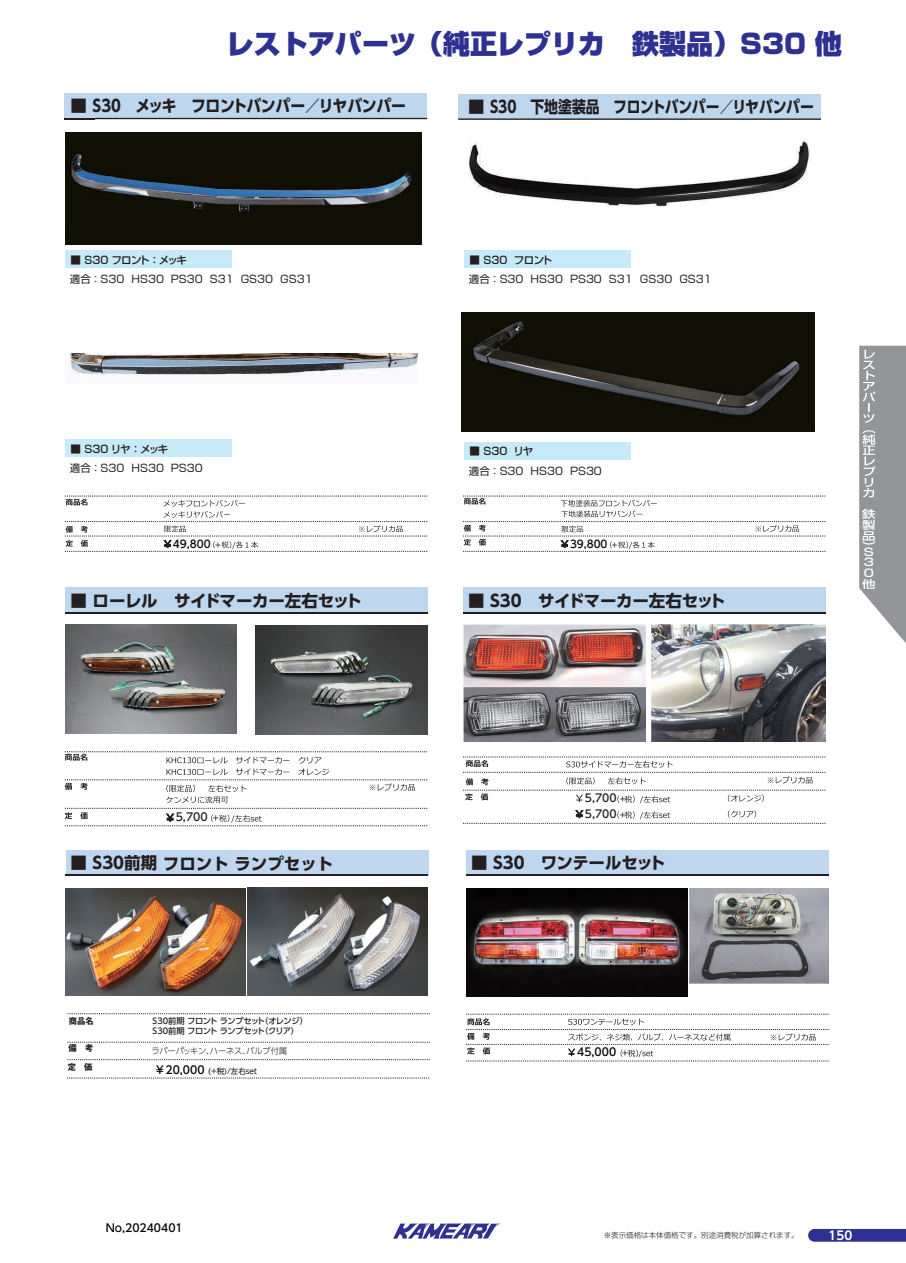
<style>
.page{position:relative;width:906px;height:1263px;background:#fff}
.page>*{position:absolute;margin:0;border:0;box-sizing:border-box;transform-origin:0 0}
.t1{font:900 27px "Shin Go Pro";color:#2e3092}
.t2{font:700 16.5px "UD Shin Go Pro";letter-spacing:-.025em;color:#231f20}
.t3{font:700 16.5px "UD Shin Go Pro";letter-spacing:-.005em;color:#231f20}
.t4{font:700 12px "UD Shin Go Pro De";color:#fff}
.t5{font:500 10.95px "UD Shin Go Pro";color:#050403}
.t6{font:500 10.95px "UD Shin Go Pro";color:#231f20}
.t7{font:500 10.8px/15.8px "UD Shin Go Pro";color:#231f20}
.t8{font:500 10.65px "Shin Go Pro";color:#fff;scale:1.27 1}
.t9{font:10.5px "Shin Go Pro";color:#231f20}
.t10{font:500 10.5px "Shin Go Pro";letter-spacing:-.055em;color:#231f20}
.t11{font:500 10.5px "UD Shin Go Pro";color:#050403}
.t12{font:500 8.25px/9.9px "UD Shin Go Pro";letter-spacing:-.05em;color:#231f20}
.t13{font:300 8.25px "UD Shin Go Pro";letter-spacing:-.02em;color:#231f20}
.t14{font:800 8.25px "Koz Go Pr 6 N";color:#231f20}
.t15{font:500 7.8px "UD Shin Go Pro";color:#231f20}
.t16{font:300 7.5px "Shin Go Pro";color:#231f20}
.t17{font:7.5px "UD Shin Go Pro";color:#050403}
.s1{font-size:7.5px;color:#231f20}
.s2{font-size:7.8px}
.s3{font-weight:500;font-size:10.95px}
.s4{font-weight:500}
</style>
<div class="page">
<div style="left:65px;top:93px;width:362px;height:26px;background:#bed7ef"></div>
<div style="left:458px;top:94px;width:363px;height:25px;background:#bed7ef"></div>
<hr style="left:64px;top:118px;width:31px;height:1px;background:#231f20">
<hr style="left:458px;top:118px;width:363px;height:2px;background:#231f20">
<hr style="left:95px;top:118px;width:332px;height:1px;background:#231f20">
<img style="left:66px;top:133px;width:355px;height:111px">
<img style="left:469px;top:139px;width:342px;height:68px">
<img style="left:66px;top:353px;width:351px;height:23px">
<img style="left:461px;top:313px;width:353px;height:119px">
<div style="left:65px;top:587px;width:362px;height:26px;background:#bed7ef"></div>
<hr style="left:65px;top:612px;width:30px;height:1px;background:#231f20">
<hr style="left:95px;top:612px;width:332px;height:1px;background:#231f20">
<img style="left:65px;top:625px;width:171px;height:109px">
<img style="left:256px;top:626px;width:171px;height:108px">
<div style="left:463px;top:587px;width:363px;height:25px;background:#bed7ef"></div>
<hr style="left:463px;top:612px;width:363px;height:1px;background:#231f20">
<img style="left:652px;top:625px;width:173px;height:117px">
<img style="left:463px;top:624px;width:182px;height:118px">
<div style="left:65px;top:250px;width:166px;height:18px;background:#c6eafa"></div>
<div style="left:65px;top:439px;width:166px;height:18px;background:#c6eafa"></div>
<div style="left:464px;top:250px;width:166px;height:18px;background:#c6eafa"></div>
<div style="left:464px;top:442px;width:166px;height:18px;background:#c6eafa"></div>
<svg style="left:67px;top:1078px;width:363px;height:1px"></svg>
<svg style="left:65px;top:496px;width:363px;height:56px"></svg>
<svg style="left:463px;top:496px;width:363px;height:56px"></svg>
<svg style="left:67px;top:1013px;width:363px;height:1px"></svg>
<svg style="left:67px;top:1042px;width:363px;height:1px"></svg>
<svg style="left:67px;top:1059px;width:363px;height:1px"></svg>
<svg style="left:65px;top:751px;width:363px;height:75px"></svg>
<svg style="left:463px;top:757px;width:363px;height:46px"></svg>
<svg style="left:463px;top:810px;width:363px;height:14px"></svg>
<div style="left:466px;top:850px;width:362px;height:25px;background:#bed7ef"></div>
<svg style="left:466px;top:1014px;width:363px;height:47px"></svg>
<hr style="left:466px;top:875px;width:362px;height:1px;background:#231f20">
<img style="left:689px;top:888px;width:139px;height:95px">
<img style="left:466px;top:888px;width:221px;height:109px">
<div style="left:66px;top:850px;width:362px;height:25px;background:#bed7ef"></div>
<hr style="left:65px;top:875px;width:363px;height:1px;background:#231f20">
<svg style="left:393px;top:1223px;width:107px;height:16px"></svg>
<svg style="left:808px;top:1229px;width:98px;height:13px"></svg>
<svg style="left:859px;top:346px;width:47px;height:297px;background:#a0a2a5"></svg>
<img style="left:65px;top:888px;width:180px;height:108px">
<img style="left:247px;top:887px;width:180px;height:109px">
<h1 class="t1" style="left:227px;top:22px;width:617px">レストアパーツ（純正レプリカ　鉄製品）S30 他</h1>
<h2 class="t2" style="left:71px;top:93px;width:337px">■ S30 メッキ フロントバンパー／リヤバンパー</h2>
<h2 class="t3" style="left:468px;top:93px;width:347px">■ S30　下地塗装品 フロントバンパー／リヤバンパー</h2>
<p class="t10" style="left:70px;top:251px;width:118px">■ S30 フロント：メッキ</p>
<p class="t9" style="left:70px;top:270px;width:244px">適合 ：S30 HS30 PS30 S31 GS30 GS31</p>
<p class="t10" style="left:469px;top:251px;width:84px">■ S30 フロント</p>
<p class="t9" style="left:469px;top:270px;width:244px">適合 ：S30 HS30 PS30 S31 GS30 GS31</p>
<p class="t10" style="left:70px;top:440px;width:99px">■ S30 リヤ：メッキ</p>
<p class="t9" style="left:70px;top:459px;width:134px">適合 ：S30 HS30 PS30</p>
<p class="t10" style="left:469px;top:443px;width:65px">■ S30 リヤ</p>
<p class="t9" style="left:469px;top:462px;width:134px">適合 ：S30 HS30 PS30</p>
<p class="t11" style="left:173px;top:535px;width:49px">49,800 <span class="s1">+</span></p>
<p class="t11" style="left:570px;top:535px;width:49px">39,800 <span class="s1">+</span></p>
<h2 class="t2" style="left:71px;top:587px;width:293px">■ ローレル　サイドマーカー左右セット</h2>
<h2 class="t2" style="left:468px;top:587px;width:259px">■ S30　サイドマーカー左右セット</h2>
<p class="t8" style="left:862px;top:505px;width:12px">鉄</p>
<p class="t8" style="left:862px;top:516px;width:12px">製</p>
<p class="t8" style="left:862px;top:527px;width:12px">品</p>
<p class="t8" style="left:862px;top:537px;width:12px">）</p>
<p class="t8" style="left:862px;top:543px;width:12px">Ｓ</p>
<p class="t8" style="left:862px;top:554px;width:12px">３</p>
<p class="t8" style="left:862px;top:564px;width:12px">０</p>
<p class="t8" style="left:862px;top:575px;width:12px">他</p>
<p class="t6" style="left:176px;top:808px;width:45px">5,700 <span class="s2">+</span></p>
<p class="t7" style="left:585px;top:790px;width:42px">5,700 <span class="s2">+<br></span>5,700 <span class="s2">+</span></p>
<h2 class="t3" style="left:71px;top:850px;width:264px">■ S30前期フロント ランプセット</h2>
<h2 class="t3" style="left:471px;top:850px;width:196px">■ S30 ワンテールセット</h2>
<p class="t14" style="left:69px;top:1017px;width:26px">商品名</p>
<p class="t12" style="left:153px;top:1016px;width:157px">S30前期 フロント ランプセット（オレンジ）<br>S30前期 フロント ランプセット（クリア）</p>
<p class="t14" style="left:68px;top:1044px;width:26px">備　考</p>
<p class="t13" style="left:151px;top:1044px;width:137px">ラバーパッキン、ハーネス、バルブ付属</p>
<p class="t14" style="left:68px;top:1062px;width:26px">定　価</p>
<p class="t17" style="left:155px;top:1065px;width:104px"><span class="s3">￥20,000</span> <span class="s4">(</span>+税)/左右set</p>
<p class="t5" style="left:577px;top:1043px;width:41px">45,000</p>
<p class="t15" style="left:622px;top:1047px;width:7px">+</p>
<p class="t5" style="left:106px;top:1219px;width:79px">No,20240401</p>
<p class="t16" style="left:603px;top:1229px;width:196px">※表示価格は本体価格です。別途消費税が加算されます。</p>
<p class="t4" style="left:828px;top:1225px;width:25px">150</p>
</div>
